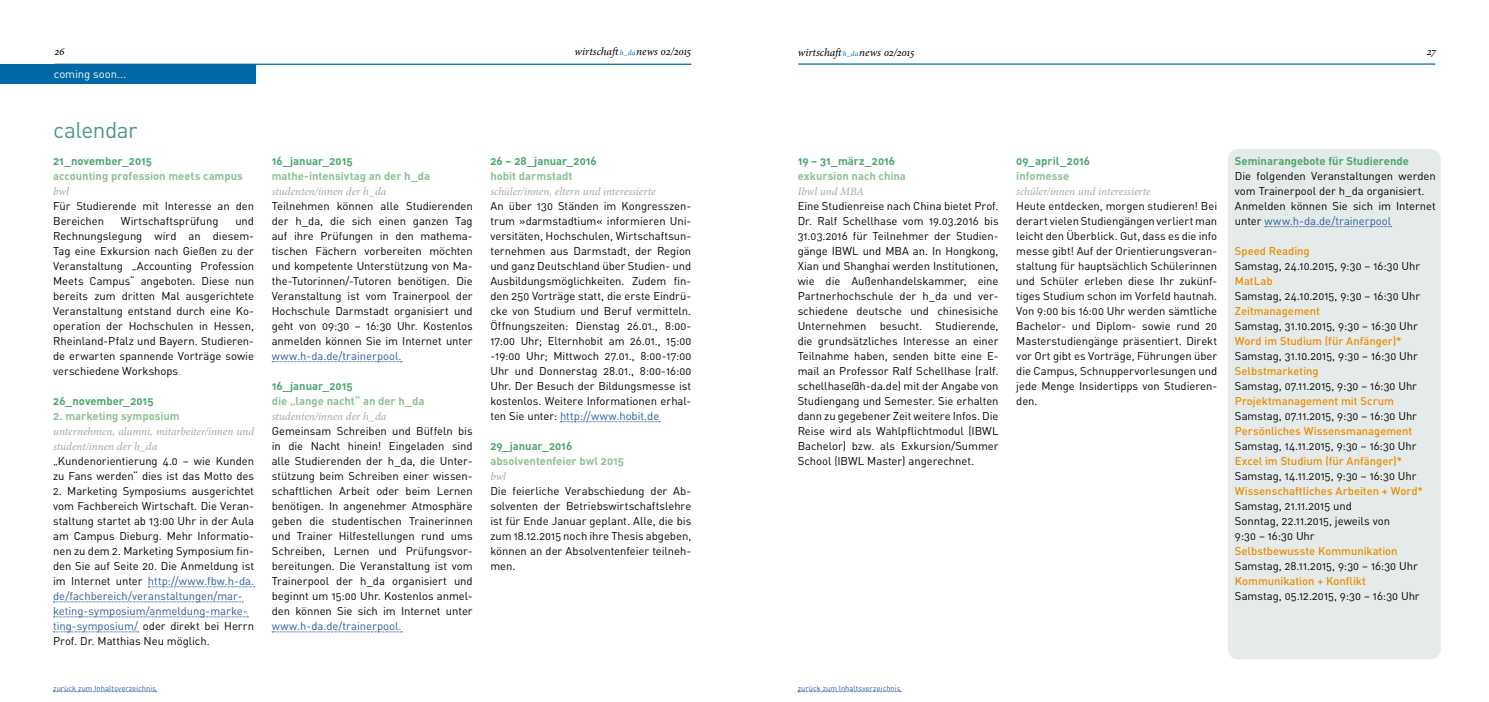
<style>
.page{position:relative;width:1489px;height:702px;background:#fff}
.page>*{position:absolute;margin:0;border:0;box-sizing:border-box;transform-origin:0 0}
.t1{font:22.5px "DINOT";letter-spacing:-.02em;color:#51978b}
.t2{font:11.25px/15px "DINOT";letter-spacing:-.005em;color:#000;text-align:justify}
.t3{font:500 11.25px "DINOT";letter-spacing:-.005em;color:#e98d00}
.t4{font:italic 11.25px/15px "Minion Pro";letter-spacing:-.005em;color:#a6a6a6}
.t5{font:700 11.25px "DINOT";color:#8ec096}
.t6{font:700 11.25px "DINOT";letter-spacing:-.005em;color:#4ca76c}
.t7{font:italic 11.25px "Minion Pro";letter-spacing:-.01em;color:#000}
.t8{font:11.25px "DINOT";letter-spacing:-.005em;color:#275b9b}
.t9{font:11.25px "DINOT";letter-spacing:-.005em;color:#fff}
.t10{font:500 11.25px "DINOT";color:#e88c00}
.t11{font:7.5px "DINOT";letter-spacing:.005em;color:#275b9b}
.s1{font-size:7.5px;color:#0069a5}
.s2{color:#a6a6a6}
.s3{color:#275b9b}
</style>
<div class="page">
<hr style="left:54px;top:64px;width:637px;height:1px;background:#0069a5">
<hr style="left:798px;top:63px;width:636px;height:2px;background:#0069a5">
<svg style="left:798px;top:691px;width:103px;height:1px"></svg>
<svg style="left:53px;top:691px;width:104px;height:1px"></svg>
<div style="left:1227px;top:149px;width:213px;height:510px;background:#e5ebea;border-radius:11px"></div>
<svg style="left:148px;top:586px;width:107px;height:1px"></svg>
<svg style="left:53px;top:601px;width:190px;height:1px"></svg>
<svg style="left:53px;top:616px;width:195px;height:1px"></svg>
<svg style="left:53px;top:631px;width:86px;height:1px"></svg>
<svg style="left:272px;top:361px;width:130px;height:1px"></svg>
<svg style="left:272px;top:631px;width:130px;height:1px"></svg>
<svg style="left:560px;top:421px;width:100px;height:1px"></svg>
<div style="left:0;top:64px;width:255px;height:19px;background:#0069a5"></div>
<svg style="left:1264px;top:226px;width:127px;height:1px"></svg>
<p class="t7" style="left:54px;top:44px;width:12px">26</p>
<p class="t7" style="left:574px;top:43px;width:118px">wirtschaft<span class="s1">h_da</span>news 02/2015</p>
<p class="t7" style="left:797px;top:45px;width:118px">wirtschaft<span class="s1">h_da</span>news 02/2015</p>
<p class="t7" style="left:1426px;top:44px;width:11px">27</p>
<p class="t9" style="left:54px;top:66px;width:74px">coming soon...</p>
<h1 class="t1" style="left:53px;top:114px;width:86px">calendar</h1>
<p class="t6" style="left:53px;top:153px;width:100px">21_november_2015</p>
<p class="t5" style="left:53px;top:168px;width:191px">accounting profession meets campus</p>
<p class="t4" style="left:53px;top:184px;width:17px">bwl</p>
<p class="t2" style="left:53px;top:198px;width:202px">Für Studierende mit Interesse an den<br>Bereichen</p>
<p class="t2" style="left:121px;top:213px;width:99px">Wirtschaftsprüfung</p>
<p class="t2" style="left:53px;top:213px;width:202px;text-indent:182px">und Rechnungslegung wird an diesem-Tag eine Exkursion nach Gießen zu der Veranstaltung „Accounting Profession Meets Campus“ angeboten. Diese nun bereits zum dritten Mal ausgerichtete Veranstaltung entstand durch eine Ko&shy;operation der Hochschulen in Hessen, Rheinland-Pfalz und Bayern. Studieren&shy;de erwarten spannende Vorträge sowie verschiedene Workshops<span class="s2">.</span></p>
<p class="t6" style="left:53px;top:393px;width:102px">26_november_2015</p>
<p class="t5" style="left:53px;top:408px;width:128px">2. marketing symposium</p>
<p class="t4" style="left:53px;top:424px;width:202px">unternehmen, alumni, mitarbeiter/innen und student/innen der h_da</p>
<p class="t2" style="left:53px;top:453px;width:202px">„Kundenorientierung 4.0 – wie Kunden zu Fans werden“ dies ist das Motto des</p>
<p class="t2" style="left:53px;top:483px;width:202px;text-align:left">2. Marketing Symposiums ausgerichtet vom Fachbereich Wirtschaft. Die Veran&shy;staltung startet ab 13:00 Uhr in der Aula am Campus Dieburg. Mehr Informatio&shy;nen zu dem 2. Marketing Symposium fin&shy;den Sie auf Seite 20. Die Anmeldung ist im Internet unter <span class="s3">http://www.fbw.h-da. de/fachbereich/veranstaltungen/mar&shy;keting-symposium/anmeldung-marke&shy;ting-symposium/</span> oder direkt bei Herrn Prof. Dr. Matthias Neu möglich.</p>
<p class="t6" style="left:272px;top:153px;width:82px">16_januar_2015</p>
<p class="t5" style="left:272px;top:168px;width:160px">mathe-intensivtag an der h_da</p>
<p class="t4" style="left:272px;top:184px;width:116px">studenten/innen der h_da</p>
<p class="t2" style="left:272px;top:198px;width:202px">Teilnehmen können alle Studierenden der h_da, die sich einen ganzen Tag auf ihre Prüfungen in den mathema&shy;tischen Fächern vorbereiten möchten und kompetente Unterstützung von Ma&shy;the-Tutorinnen/-Tutoren benötigen. Die Veranstaltung ist vom Trainerpool der Hochschule Darmstadt organisiert und geht von 09:30 – 16:30 Uhr. Kostenlos anmelden können Sie im Internet unter</p>
<p class="t8" style="left:272px;top:348px;width:131px">www.h-da.de/trainerpool.</p>
<p class="t6" style="left:272px;top:378px;width:82px">16_januar_2015</p>
<p class="t5" style="left:272px;top:393px;width:154px">die „lange nacht“ an der h_da</p>
<p class="t4" style="left:272px;top:409px;width:116px">studenten/innen der h_da</p>
<p class="t2" style="left:272px;top:423px;width:202px">Gemeinsam Schreiben und Büffeln bis in die Nacht hinein! Eingeladen sind alle Studierenden der h_da, die Unter&shy;stützung beim Schreiben einer wissen&shy;schaftlichen Arbeit oder beim Lernen benötigen. In angenehmer Atmosphäre geben die studentischen Trainerinnen und Trainer Hilfestellungen rund ums Schreiben, Lernen und Prüfungsvor&shy;bereitungen. Die Veranstaltung ist vom Trainerpool der h_da organisiert und beginnt um 15:00 Uhr. Kostenlos anmel&shy;den können Sie sich im Internet unter</p>
<p class="t8" style="left:272px;top:618px;width:131px">www.h-da.de/trainerpool.</p>
<p class="t6" style="left:490px;top:153px;width:108px">26 – 28_januar_2016</p>
<p class="t5" style="left:490px;top:168px;width:83px">hobit darmstadt</p>
<p class="t4" style="left:490px;top:184px;width:167px">schüler/innen, eltern und interessierte</p>
<p class="t2" style="left:490px;top:198px;width:202px">An über 130 Ständen im Kongresszen&shy;trum »darmstadtium« informieren Uni&shy;versitäten, Hochschulen, Wirtschaftsun&shy;ternehmen aus Darmstadt, der Region und ganz Deutschland über Studien- und Ausbildungsmöglichkeiten. Zudem fin&shy;den 250 Vorträge statt, die erste Eindrü&shy;cke von Studium und Beruf vermitteln.<br>Öffnungszeiten: Dienstag 26.01., 8:00- 17:00 Uhr; Elternhobit am 26.01., 15:00 -19:00 Uhr; Mittwoch 27.01., 8:00-17:00<br>Uhr und Donnerstag 28.01., 8:00-16:00<br>Uhr. Der Besuch der Bildungsmesse ist kostenlos. Weitere Informationen erhal&shy;ten Sie unter: <span class="s3">http://www.hobit.de</span></p>
<p class="t6" style="left:490px;top:438px;width:83px">29_januar_2016</p>
<p class="t5" style="left:490px;top:453px;width:135px">absolventenfeier bwl 2015</p>
<p class="t4" style="left:490px;top:469px;width:17px">bwl</p>
<p class="t2" style="left:490px;top:483px;width:202px">Die feierliche Verabschiedung der Ab&shy;solventen der Betriebswirtschaftslehre ist für Ende Januar geplant. Alle, die bis zum 18.12.2015 noch ihre Thesis abgeben, können an der Absolventenfeier teilneh&shy;men.</p>
<p class="t6" style="left:797px;top:153px;width:99px">19 – 31_märz_2016</p>
<p class="t5" style="left:797px;top:168px;width:110px">exkursion nach china</p>
<p class="t4" style="left:797px;top:184px;width:68px">Ibwl und MBA</p>
<p class="t2" style="left:797px;top:198px;width:202px">Eine Studienreise nach China bietet Prof.<br>Dr. Ralf Schellhase vom 19.03.2016 bis 31.03.2016 für Teilnehmer der Studien&shy;gänge IBWL und MBA an. In Hongkong, Xian und Shanghai werden Institutionen, wie die Außenhandelskammer, eine Partnerhochschule der h_da und ver&shy;schiedene deutsche und chinesisiche Unternehmen besucht. Studierende, die grundsätzliches Interesse an einer Teilnahme haben, senden bitte eine E&shy;mail an Professor Ralf Schellhase (ralf. schellhase@h-da.de) mit der Angabe von Studiengang und Semester. Sie erhalten dann zu gegebener Zeit weitere Infos. Die Reise wird als Wahlpflichtmodul (IBWL Bachelor) bzw. als Exkursion/Summer School (IBWL Master) angerechnet.</p>
<p class="t11" style="left:53px;top:682px;width:104px">zurück zum Inhaltsverzeichnis</p>
<p class="t11" style="left:797px;top:682px;width:104px">zurück zum Inhaltsverzeichnis</p>
<p class="t6" style="left:1016px;top:153px;width:75px">09_april_2016</p>
<p class="t5" style="left:1016px;top:168px;width:55px">infomesse</p>
<p class="t4" style="left:1016px;top:184px;width:136px">schüler/innen und interessierte</p>
<p class="t2" style="left:1016px;top:198px;width:202px">Heute entdecken, morgen studieren! Bei derart vielen Studiengängen verliert man leicht den Überblick. Gut, dass es die info messe gibt! Auf der Orientierungsveran&shy;staltung für hauptsächlich Schülerinnen und Schüler erleben diese Ihr zukünf&shy;tiges Studium schon im Vorfeld hautnah.<br>Von 9:00 bis 16:00 Uhr werden sämtliche Bachelor- und Diplom- sowie rund 20<br>Masterstudiengänge präsentiert. Direkt vor Ort gibt es Vorträge, Führungen über die Campus, Schnuppervorlesungen und jede Menge Insidertipps von Studieren&shy;den.</p>
<p class="t6" style="left:1234px;top:153px;width:175px">Seminarangebote für Studierende</p>
<p class="t2" style="left:1234px;top:168px;width:202px;text-align:left">Die folgenden Veranstaltungen werden vom Trainerpool der h_da organisiert.<br>Anmelden können Sie sich im Internet unter <span class="s3">www.h-da.de/trainerpool</span></p>
<p class="t10" style="left:1234px;top:243px;width:76px">Speed Reading</p>
<p class="t2" style="left:1234px;top:258px;width:187px">Samstag, 24.10.2015, 9:30 – 16:30 Uhr</p>
<p class="t3" style="left:1234px;top:273px;width:39px">MatLab</p>
<p class="t2" style="left:1234px;top:288px;width:187px">Samstag, 24.10.2015, 9:30 – 16:30 Uhr</p>
<p class="t3" style="left:1234px;top:303px;width:87px">Zeitmanagement</p>
<p class="t2" style="left:1234px;top:318px;width:184px">Samstag, 31.10.2015, 9:30 – 16:30 Uhr</p>
<p class="t3" style="left:1234px;top:333px;width:168px">Word im Studium (für Anfänger)*</p>
<p class="t2" style="left:1234px;top:348px;width:184px">Samstag, 31.10.2015, 9:30 – 16:30 Uhr</p>
<p class="t3" style="left:1234px;top:363px;width:85px">Selbstmarketing</p>
<p class="t2" style="left:1234px;top:378px;width:184px">Samstag, 07.11.2015, 9:30 – 16:30 Uhr</p>
<p class="t3" style="left:1234px;top:393px;width:160px">Projektmanagement mit Scrum</p>
<p class="t2" style="left:1234px;top:408px;width:184px">Samstag, 07.11.2015, 9:30 – 16:30 Uhr</p>
<p class="t3" style="left:1234px;top:423px;width:179px">Persönliches Wissensmanagement</p>
<p class="t2" style="left:1234px;top:438px;width:183px">Samstag, 14.11.2015, 9:30 – 16:30 Uhr</p>
<p class="t3" style="left:1234px;top:453px;width:169px">Excel im Studium (für Anfänger)*</p>
<p class="t2" style="left:1234px;top:468px;width:183px">Samstag, 14.11.2015, 9:30 – 16:30 Uhr</p>
<p class="t3" style="left:1234px;top:483px;width:189px">Wissenschaftliches Arbeiten + Word*</p>
<p class="t2" style="left:1234px;top:498px;width:157px;text-align:left">Samstag, 21.11.2015 und<br>Sonntag, 22.11.2015, jeweils von<br>9:30 – 16:30 Uhr</p>
<p class="t3" style="left:1234px;top:543px;width:164px">Selbstbewusste Kommunikation</p>
<p class="t2" style="left:1234px;top:558px;width:184px">Samstag, 28.11.2015, 9:30 – 16:30 Uhr</p>
<p class="t3" style="left:1234px;top:573px;width:133px">Kommunikation + Konflikt</p>
<p class="t2" style="left:1234px;top:588px;width:186px">Samstag, 05.12.2015, 9:30 – 16:30 Uhr</p>
</div>
